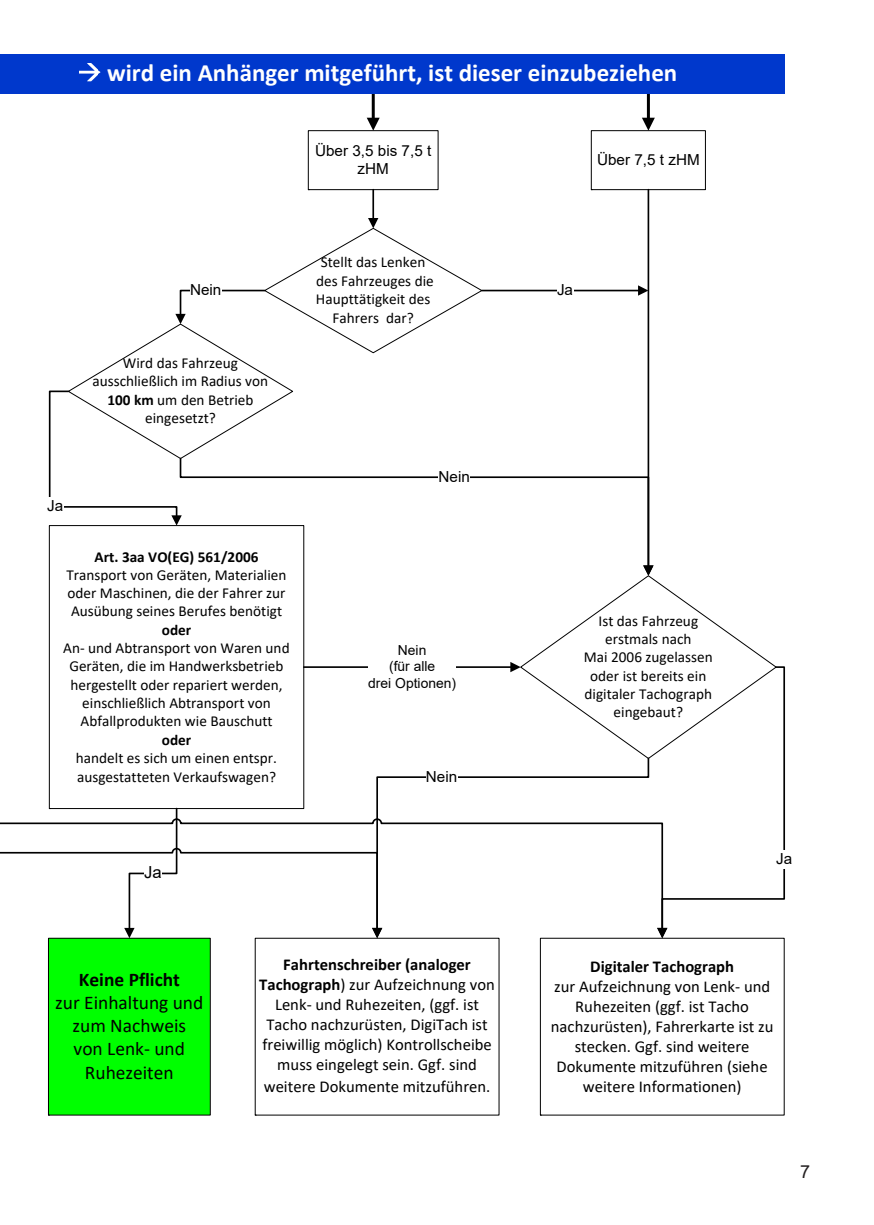
<style>
.page{position:relative;width:874px;height:1225px;background:#fff}
.page>*{position:absolute;margin:0;border:0;box-sizing:border-box;transform-origin:0 0}
.t1{font:700 25px "Calibri";color:#fff}
.t2{font:19.4px/23.4px "Calibri";color:#000;text-align:center}
.t3{font:700 19.4px "Calibri";color:#000}
.t4{font:18px "Arial";color:#231f20}
.t5{font:16.6px/20px "Calibri";color:#000;text-align:center}
.t6{font:700 16.6px "Calibri";color:#000}
.t7{font:16.6px "Arial";color:#000}
.t8{font:15.2px/18.4px "Calibri";color:#000;text-align:center}
.t9{font:15.2px/18.2px "Arial";color:#000;text-align:center}
.t10{font:700 15.2px "Calibri";color:#000}
.t11{font:13.8px/16.6px "Arial";color:#000;text-align:center}
.s1{font-weight:700}
</style>
<div class="page">
<div style="left:48px;top:938px;width:162px;height:177px;background:#0f0"></div>
<div style="left:49px;top:525px;width:255px;height:283px;border:1px solid #000"></div>
<svg style="left:520px;top:576px;width:254px;height:183px"></svg>
<svg style="left:376px;top:757px;width:273px;height:50px"></svg>
<div style="left:425px;top:768px;width:32px;height:18px;background:#fff"></div>
<hr style="left:303px;top:666px;width:208px;height:2px;background:#000">
<svg style="left:510px;top:662px;width:10px;height:10px"></svg>
<div style="left:368px;top:642px;width:88px;height:50px;background:#fff"></div>
<div style="left:591px;top:130px;width:114px;height:60px;border:1px solid #000"></div>
<div style="left:308px;top:130px;width:130px;height:60px;border:1px solid #000"></div>
<hr style="left:647px;top:190px;width:2px;height:377px;background:#000">
<hr style="left:481px;top:290px;width:158px;height:1px;background:#000">
<svg style="left:637px;top:285px;width:11px;height:11px"></svg>
<div style="left:556px;top:281px;width:17px;height:19px;background:#fff"></div>
<svg style="left:179px;top:457px;width:469px;height:111px"></svg>
<svg style="left:643px;top:565px;width:10px;height:11px"></svg>
<hr style="left:372px;top:190px;width:2px;height:29px;background:#000">
<svg style="left:48px;top:218px;width:434px;height:307px"></svg>
<svg style="left:48px;top:807px;width:334px;height:131px"></svg>
<svg style="left:0;top:817px;width:656px;height:114px"></svg>
<svg style="left:656px;top:665px;width:129px;height:273px"></svg>
<hr style="left:371px;top:72px;width:3px;height:47px;background:#000">
<svg style="left:366px;top:118px;width:13px;height:13px"></svg>
<hr style="left:646px;top:72px;width:3px;height:47px;background:#000">
<svg style="left:641px;top:118px;width:13px;height:13px"></svg>
<div style="left:0;top:54px;width:783px;height:39px;background:#0038cc"></div>
<img style="left:79px;top:63px;width:21px;height:31px">
<h1 class="t1" style="left:107px;top:55px;width:571px">wird ein Anhänger mitgeführt, ist dieser einzubeziehen</h1>
<p class="t9" style="left:315px;top:141px;width:118px">Über 3,5 bis 7,5 t zHM</p>
<p class="t9" style="left:596px;top:150px;width:104px">Über 7,5 t zHM</p>
<p class="t8" style="left:316px;top:253px;width:119px">Stellt das Lenken des Fahrzeuges die<br>Haupttätigkeit des<br>Fahrers dar?</p>
<p class="t9" style="left:190px;top:280px;width:33px">Nein</p>
<p class="t9" style="left:556px;top:280px;width:18px">Ja</p>
<p class="t8" style="left:92px;top:353px;width:177px">Wird das Fahrzeug ausschließlich im Radius von<br><span class="s1">100 km</span> um den Betrieb eingesetzt?</p>
<p class="t9" style="left:47px;top:497px;width:18px">Ja</p>
<p class="t10" style="left:95px;top:546px;width:165px">Art. 3aa VO(EG) 561/2006</p>
<p class="t8" style="left:66px;top:565px;width:221px;text-align:justify">Transport von Geräten, Materialien oder Maschinen, die der Fahrer zur Ausübung seines Berufes benötigt</p>
<p class="t10" style="left:162px;top:619px;width:31px">oder</p>
<p class="t8" style="left:63px;top:638px;width:228px">An- und Abtransport von Waren und Geräten, die im Handwerksbetrieb hergestellt oder repariert werden, einschließlich Abtransport von Abfallprodukten wie Bauschutt</p>
<p class="t10" style="left:162px;top:729px;width:31px">oder</p>
<p class="t8" style="left:76px;top:748px;width:202px;text-align:left">handelt es sich um einen entspr. ausgestatteten Verkaufswagen?</p>
<p class="t9" style="left:438px;top:467px;width:33px">Nein</p>
<p class="t11" style="left:368px;top:641px;width:89px">Nein<br>(für alle<br>drei Optionen)</p>
<p class="t9" style="left:425px;top:767px;width:33px">Nein</p>
<p class="t8" style="left:583px;top:611px;width:130px">Ist das Fahrzeug erstmals nach<br>Mai 2006 zugelassen oder ist bereits ein digitaler Tachograph eingebaut?</p>
<p class="t7" style="left:144px;top:861px;width:19px">Ja</p>
<p class="t9" style="left:775px;top:849px;width:18px">Ja</p>
<p class="t3" style="left:79px;top:965px;width:102px">Keine Pflicht</p>
<p class="t2" style="left:55px;top:990px;width:149px">zur Einhaltung und zum Nachweis<br>von Lenk- und<br>Ruhezeiten</p>
<p class="t5" style="left:259px;top:954px;width:237px"><span class="s1">Fahrtenschreiber (analoger Tachograph</span>) zur Aufzeichnung von Lenk- und Ruhezeiten, (ggf. ist Tacho nachzurüsten, DigiTach ist freiwillig möglich) Kontrollscheibe muss eingelegt sein. Ggf. sind</p>
<p class="t5" style="left:264px;top:1076px;width:228px">weitere Dokumente mitzuführen.</p>
<p class="t6" style="left:590px;top:954px;width:145px">Digitaler Tachograph</p>
<p class="t5" style="left:550px;top:975px;width:224px">zur Aufzeichnung von Lenk- und<br>Ruhezeiten (ggf. ist Tacho nachzurüsten), Fahrerkarte ist zu stecken. Ggf. sind weitere<br>Dokumente mitzuführen (siehe weitere Informationen)</p>
<p class="t4" style="left:799px;top:1159px;width:12px">7</p>
</div>
